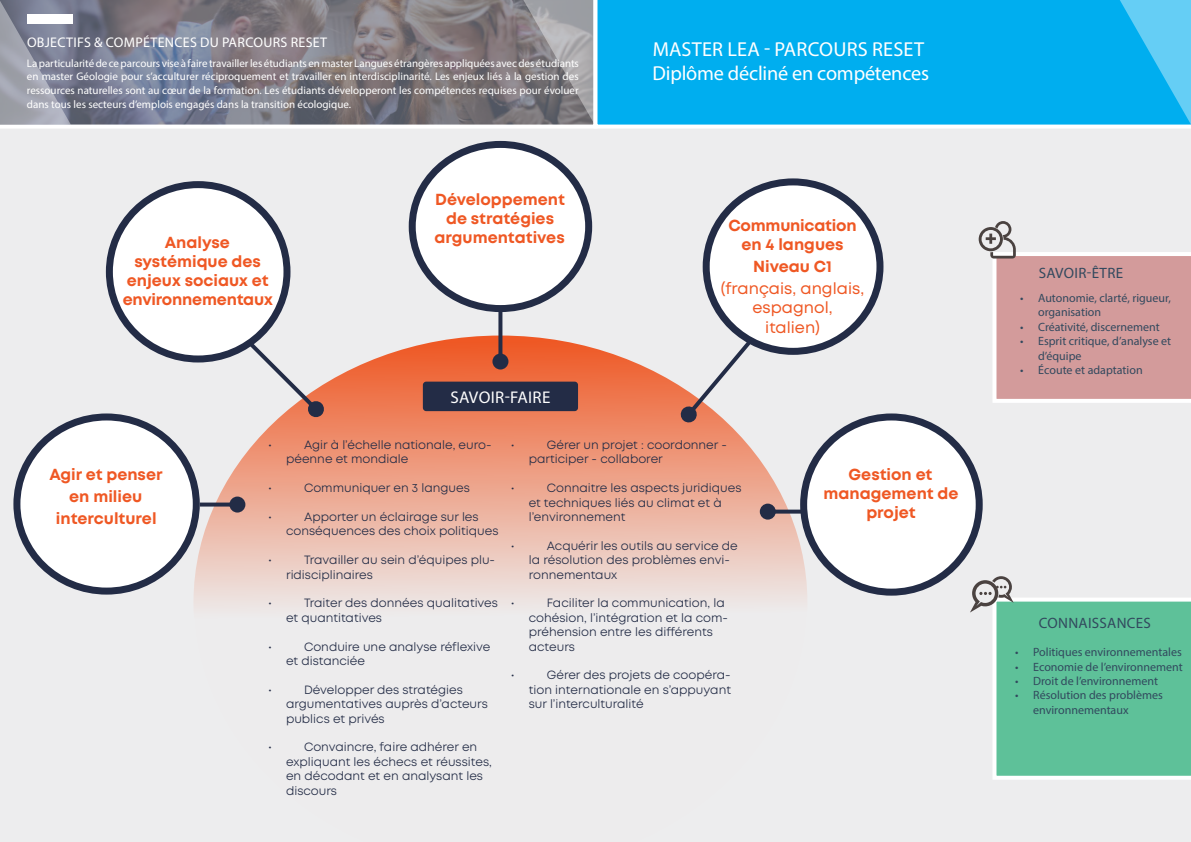
<style>
.page{position:relative;width:1191px;height:842px;background:#fff}
.page>*{position:absolute;margin:0;border:0;box-sizing:border-box;transform-origin:0 0}
.t1{font:20.3px "Myriad Pro";letter-spacing:-.01em;color:#fff}
.t2{font:20.3px "Myriad Pro";letter-spacing:.01em;color:#fff}
.t3{font:17px "Myriad Pro";letter-spacing:.02em;color:#fff}
.t4{font:700 16px/19.2px "Mont";color:#ef5824;text-align:center}
.t5{font:16px/19.2px "Mont";color:#ef5824;text-align:center}
.t6{font:15px "Myriad Pro";letter-spacing:.02em;color:#32495e}
.t7{font:14px "Myriad Pro";letter-spacing:.02em;color:#fff}
.t8{font:12px/14.4px "Mont";color:#232c46}
.t9{font:12px/14.4px "Myriad Pro";color:#32495e}
.t10{font:11px/13.2px "Myriad Pro";color:#fff;text-align:justify}
</style>
<div class="page">
<div style="left:0;top:119px;width:1191px;height:723px;background:#ededee"></div>
<svg style="left:193px;top:336px;width:614px;height:271px"></svg>
<svg style="left:0;top:0;width:593px;height:128px;background:#7e7c85"></svg>
<div style="left:412px;top:144px;width:176px;height:165px;background:#fff;border-radius:50%"></div>
<div style="left:409px;top:141px;width:183px;height:171px;border:7px solid #232c46;border-radius:50%"></div>
<svg style="left:970px;top:576px;width:221px;height:204px"></svg>
<div style="left:423px;top:382px;width:155px;height:29px;background:#232c46;border-radius:3px"></div>
<div style="left:17px;top:417px;width:179px;height:174px;background:#fff;border-radius:50%"></div>
<div style="left:13px;top:413px;width:187px;height:182px;border:7px solid #232c46;border-radius:50%"></div>
<svg style="left:202px;top:503px;width:27px;height:4px"></svg>
<div style="left:229px;top:497px;width:16px;height:16px;background:#232c46;border-radius:50%"></div>
<svg style="left:498px;top:311px;width:4px;height:42px"></svg>
<div style="left:492px;top:353px;width:16px;height:16px;background:#232c46;border-radius:50%"></div>
<div style="left:706px;top:182px;width:174px;height:169px;background:#fff;border-radius:50%"></div>
<div style="left:702px;top:178px;width:181px;height:177px;border:7px solid #232c46;border-radius:50%"></div>
<svg style="left:680px;top:335px;width:76px;height:88px"></svg>
<svg style="left:242px;top:336px;width:83px;height:82px"></svg>
<div style="left:803px;top:417px;width:176px;height:175px;background:#fff;border-radius:50%"></div>
<div style="left:800px;top:413px;width:182px;height:183px;border:7px solid #232c46;border-radius:50%"></div>
<svg style="left:776px;top:510px;width:28px;height:4px"></svg>
<div style="left:760px;top:504px;width:16px;height:16px;background:#232c46;border-radius:50%"></div>
<div style="left:109px;top:185px;width:178px;height:174px;background:#fff;border-radius:50%"></div>
<div style="left:106px;top:181px;width:184px;height:181px;border:7px solid #232c46;border-radius:50%"></div>
<svg style="left:0;top:0;width:71px;height:125px;background:#8f92a2"></svg>
<svg style="left:522px;top:0;width:71px;height:123px;background:#908e92"></svg>
<div style="left:593px;top:0;width:598px;height:129px;background:#00aeef"></div>
<svg style="left:1119px;top:0;width:72px;height:125px;background:#31bdf1"></svg>
<div style="left:27px;top:14px;width:45px;height:10px;background:#fff"></div>
<svg style="left:978px;top:221px;width:213px;height:182px"></svg>
<p class="t7" style="left:27px;top:34px;width:302px">OBJECTIFS &amp; COMPÉTENCES DU PARCOURS RESET</p>
<p class="t10" style="left:27px;top:57px;width:553px">La particularité de ce parcours vise à faire travailler les étudiants en master Langues étrangères appliquées avec des étudiants en master Géologie pour s’acculturer réciproquement et travailler en interdisciplinarité. Les enjeux liés à la gestion des ressources naturelles sont au cœur de la formation. Les étudiants développeront les compétences requises pour évoluer</p>
<p class="t10" style="left:27px;top:97px;width:326px">dans tous les secteurs d’emplois engagés dans la transition écologique.</p>
<p class="t4" style="left:123px;top:232px;width:152px">Analyse systémique des enjeux sociaux et environnementaux</p>
<p class="t4" style="left:434px;top:189px;width:132px">Développement de stratégies argumentatives</p>
<p class="t3" style="left:450px;top:387px;width:101px">SAVOIR-FAIRE</p>
<p class="t2" style="left:652px;top:37px;width:273px">MASTER LEA - PARCOURS RESET</p>
<p class="t1" style="left:652px;top:61px;width:278px">Diplôme décliné en compétences</p>
<p class="t4" style="left:728px;top:216px;width:130px">Communication en 4 langues</p>
<p class="t4" style="left:753px;top:257px;width:80px">Niveau C1</p>
<p class="t5" style="left:721px;top:279px;width:145px">(français, anglais, espagnol,<br>italien)</p>
<p class="t4" style="left:49px;top:465px;width:115px">Agir et penser</p>
<p class="t4" style="left:69px;top:487px;width:75px">en milieu</p>
<p class="t4" style="left:56px;top:509px;width:102px">interculturel</p>
<p class="t8" style="left:286px;top:438px;width:207px;text-indent:-18px">• --Agir à l’échelle nationale, euro&shy;péenne et mondiale</p>
<p class="t8" style="left:268px;top:481px;width:5px">•</p>
<p class="t8" style="left:304px;top:481px;width:167px">Communiquer en 3 langues</p>
<p class="t8" style="left:268px;top:510px;width:5px">•</p>
<p class="t8" style="left:286px;top:510px;width:214px;text-align:center">Apporter un éclairage sur les conséquences des choix politiques</p>
<p class="t8" style="left:268px;top:553px;width:5px">•</p>
<p class="t8" style="left:286px;top:553px;width:211px;text-indent:18px">Travailler au sein d’équipes plu&shy;ridisciplinaires</p>
<p class="t8" style="left:268px;top:596px;width:5px">•</p>
<p class="t8" style="left:286px;top:596px;width:213px;text-indent:18px">Traiter des données qualitatives et quantitatives</p>
<p class="t8" style="left:268px;top:639px;width:5px">•</p>
<p class="t8" style="left:286px;top:639px;width:206px;text-indent:18px">Conduire une analyse réflexive et distanciée</p>
<p class="t8" style="left:268px;top:682px;width:5px">•</p>
<p class="t8" style="left:286px;top:682px;width:203px;text-indent:18px">Développer des stratégies argumentatives auprès d’acteurs publics et privés</p>
<p class="t8" style="left:268px;top:740px;width:5px">•</p>
<p class="t8" style="left:286px;top:740px;width:207px;text-indent:18px">Convaincre, faire adhérer en expliquant les échecs et réussites, en décodant et en analysant les discours</p>
<p class="t8" style="left:511px;top:438px;width:5px">•</p>
<p class="t8" style="left:529px;top:438px;width:200px;text-indent:18px">Gérer un projet : coordonner - participer - collaborer</p>
<p class="t8" style="left:511px;top:481px;width:5px">•</p>
<p class="t8" style="left:529px;top:481px;width:214px;text-indent:18px">Connaitre les aspects juridiques et techniques liés au climat et à l’environnement</p>
<p class="t8" style="left:511px;top:538px;width:5px">•</p>
<p class="t8" style="left:529px;top:538px;width:210px;text-indent:18px">Acquérir les outils au service de la résolution des problèmes envi&shy;ronnementaux</p>
<p class="t8" style="left:511px;top:596px;width:5px">•</p>
<p class="t8" style="left:529px;top:596px;width:201px;text-indent:18px">Faciliter la communication, la cohésion, l’intégration et la com&shy;préhension entre les différents acteurs</p>
<p class="t8" style="left:511px;top:668px;width:5px">•</p>
<p class="t8" style="left:529px;top:668px;width:204px;text-align:justify;text-indent:18px">Gérer des projets de coopéra&shy;tion internationale en s’appuyant sur l’interculturalité</p>
<p class="t4" style="left:823px;top:465px;width:137px">Gestion et management de projet</p>
<p class="t6" style="left:1038px;top:264px;width:86px">SAVOIR-ÊTRE</p>
<p class="t9" style="left:1038px;top:291px;width:134px;text-indent:-18px">• Autonomie, clarté, rigueur, organisation</p>
<p class="t9" style="left:1020px;top:319px;width:141px">• Créativité, discernement</p>
<p class="t9" style="left:1038px;top:334px;width:135px;text-indent:-18px">• Esprit critique, d’analyse et d’équipe</p>
<p class="t9" style="left:1020px;top:363px;width:124px">• Écoute et adaptation</p>
<p class="t6" style="left:1038px;top:614px;width:114px">CONNAISSANCES</p>
<p class="t9" style="left:1015px;top:645px;width:168px">• Politiques environnementales</p>
<p class="t9" style="left:1015px;top:659px;width:169px">• Economie de l’environnement</p>
<p class="t9" style="left:1015px;top:673px;width:144px">• Droit de l’environnement</p>
<p class="t9" style="left:1033px;top:688px;width:131px;text-indent:-18px">• Résolution des problèmes environnementaux</p>
</div>
